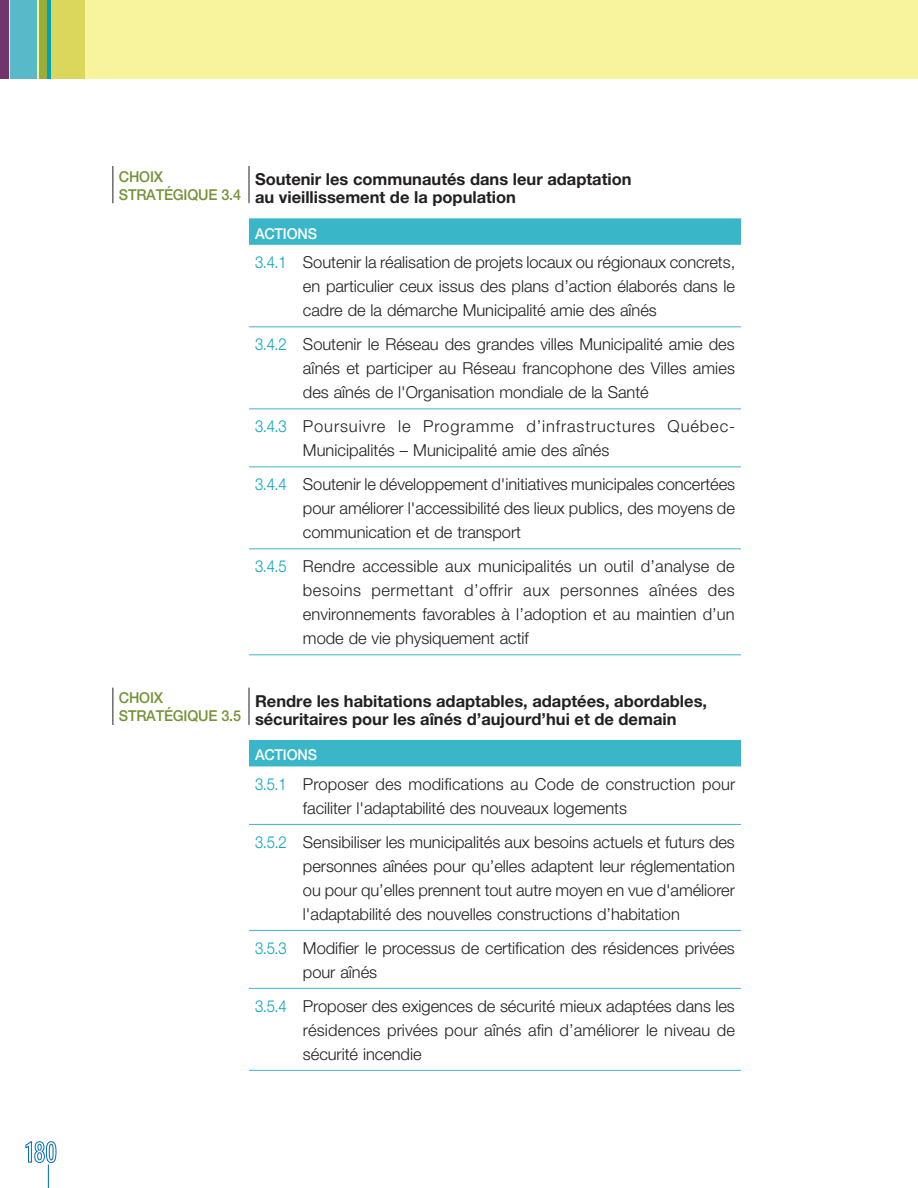
<style>
.page{position:relative;width:918px;height:1188px;background:#fff}
.page>*{position:absolute;margin:0;border:0;box-sizing:border-box;transform-origin:0 0}
.t1{font:300 16.5px/24px "Helvetica Neue";letter-spacing:-.005em;color:#231f20;text-align:justify}
.t2{font:700 16.5px/18.5px "Helvetica Neue";color:#231f20}
.t3{font:300 16.5px/24px "Helvetica Neue";letter-spacing:.035em;color:#231f20}
.t4{font:500 15px/18px "Helvetica Neue";letter-spacing:-.015em;color:#759237;scale:.96 1}
.t5{font:500 15px "Helvetica Neue";letter-spacing:-.015em;color:#fff;scale:.96 1}
.s1{color:#00a2b7}
</style>
<div class="page">
<div style="left:0;top:0;width:918px;height:79px;background:#f8f49e"></div>
<div style="left:0;top:0;width:8px;height:79px;background:#72346c"></div>
<div style="left:10px;top:0;width:27px;height:79px;background:#58b9c9"></div>
<div style="left:39px;top:0;width:12px;height:79px;background:#9aad3b"></div>
<hr style="left:47px;top:0;width:4px;height:79px;background:#00a2b7">
<div style="left:51px;top:0;width:34px;height:79px;background:#dbd75d"></div>
<svg style="left:25px;top:1141px;width:32px;height:47px"></svg>
<svg style="left:249px;top:218px;width:492px;height:548px"></svg>
<hr style="left:249px;top:326px;width:492px;height:1px;background:#39b7c8">
<hr style="left:249px;top:408px;width:492px;height:1px;background:#39b7c8">
<hr style="left:249px;top:467px;width:492px;height:1px;background:#39b7c8">
<hr style="left:249px;top:548px;width:492px;height:1px;background:#39b7c8">
<hr style="left:249px;top:824px;width:492px;height:1px;background:#39b7c8">
<hr style="left:249px;top:930px;width:492px;height:1px;background:#39b7c8">
<hr style="left:249px;top:988px;width:492px;height:1px;background:#39b7c8">
<hr style="left:249px;top:1070px;width:492px;height:1px;background:#39b7c8">
<hr style="left:112px;top:166px;width:1px;height:37px;background:#231f20">
<hr style="left:249px;top:166px;width:1px;height:37px;background:#231f20">
<hr style="left:112px;top:688px;width:1px;height:37px;background:#231f20">
<hr style="left:249px;top:688px;width:1px;height:37px;background:#231f20">
<div style="left:249px;top:725px;width:492px;height:15px;background:#fff"></div>
<hr style="left:249px;top:654px;width:492px;height:1px;background:#39b7c8">
<p class="t4" style="left:119px;top:167px;width:129px">CHOIX<br>STRATÉGIQUE 3.4</p>
<p class="t2" style="left:255px;top:169px;width:378px">soutenir les communautés dans leur adaptation au vieillissement de la population</p>
<p class="t5" style="left:255px;top:225px;width:66px">ACTIONS</p>
<p class="t1" style="left:303px;top:250px;width:434px;text-indent:-48px"><span class="s1">3.4.1</span> Soutenir la réalisation de projets locaux ou régionaux concrets, en particulier ceux issus des plans d’action élaborés dans le cadre de la démarche Municipalité amie des aînés</p>
<p class="t1" style="left:303px;top:332px;width:433px;text-indent:-48px"><span class="s1">3.4.2</span> Soutenir le Réseau des grandes villes Municipalité amie des aînés et participer au Réseau francophone des Villes amies des aînés de l'Organisation mondiale de la Santé</p>
<p class="t3" style="left:303px;top:414px;width:434px;text-indent:-48px"><span class="s1">3.4.3</span> Poursuivre le Programme d’infrastructures Québec-<br>Municipalités – Municipalité amie des aînés</p>
<p class="t1" style="left:303px;top:472px;width:434px;text-indent:-48px"><span class="s1">3.4.4</span> Soutenir le développement d'initiatives municipales concertées pour améliorer l'accessibilité des lieux publics, des moyens de communication et de transport</p>
<p class="t1" style="left:303px;top:554px;width:433px;text-indent:-48px"><span class="s1">3.4.5</span> Rendre accessible aux municipalités un outil d’analyse de besoins permettant d’offrir aux personnes aînées des environnements favorables à l’adoption et au maintien d’un mode de vie physiquement actif</p>
<p class="t4" style="left:119px;top:689px;width:129px">CHOIX<br>STRATÉGIQUE 3.5</p>
<p class="t2" style="left:255px;top:691px;width:454px">rendre les habitations adaptables, adaptées, abordables, sécuritaires pour les aînés d’aujourd’hui et de demain</p>
<p class="t5" style="left:255px;top:746px;width:66px">ACTIONS</p>
<p class="t1" style="left:303px;top:772px;width:434px;text-indent:-48px"><span class="s1">3.5.1</span> Proposer des modifications au Code de construction pour faciliter l'adaptabilité des nouveaux logements</p>
<p class="t1" style="left:303px;top:830px;width:433px;text-indent:-48px"><span class="s1">3.5.2</span> Sensibiliser les municipalités aux besoins actuels et futurs des personnes aînées pour qu’elles adaptent leur réglementation ou pour qu’elles prennent tout autre moyen en vue d'améliorer l'adaptabilité des nouvelles constructions d’habitation</p>
<p class="t1" style="left:303px;top:936px;width:433px;text-indent:-48px"><span class="s1">3.5.3</span> Modifier le processus de certification des résidences privées pour aînés</p>
<p class="t1" style="left:303px;top:994px;width:433px;text-indent:-48px"><span class="s1">3.5.4</span> Proposer des exigences de sécurité mieux adaptées dans les résidences privées pour aînés afin d’améliorer le niveau de sécurité incendie</p>
</div>
